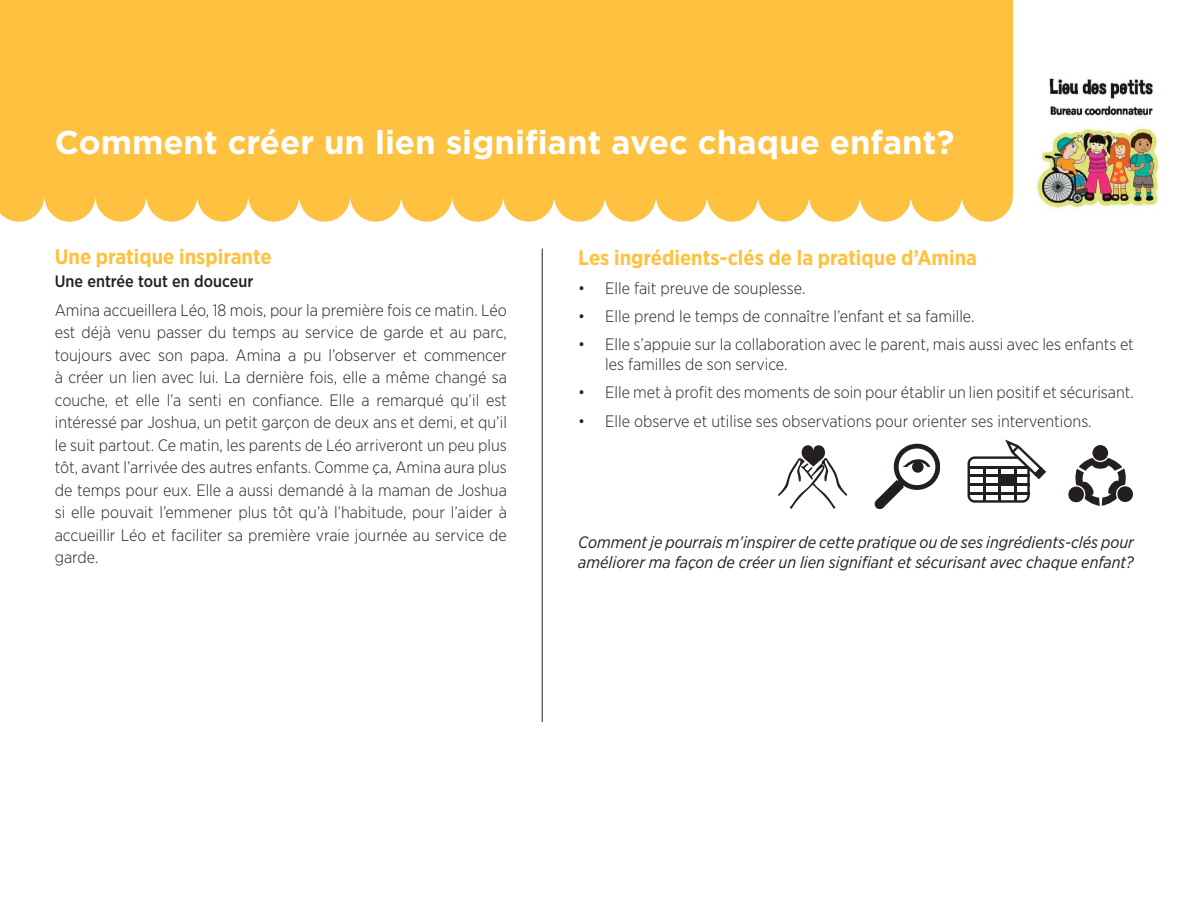
<style>
.page{position:relative;width:1188px;height:918px;background:#fff}
.page>*{position:absolute;margin:0;border:0;box-sizing:border-box;transform-origin:0 0}
.t1{font:700 33px "Gotham";color:#fff}
.t2{font:700 21px "Gotham Narrow";color:#fec140}
.t3{font:300 16.5px/22.5px "Gotham Narrow";color:#231f20;text-align:justify}
.t4{font:italic 16.5px/19.8px "Gotham Narrow";color:#231f20}
.t5{font:500 16.5px "Gotham Narrow";color:#231f20}
</style>
<div class="page">
<div style="left:0;top:0;width:1013px;height:196px;background:#fec140"></div>
<svg style="left:0;top:196px;width:44px;height:26px"></svg>
<div style="left:401px;top:171px;width:51px;height:51px;background:#fec140;border-radius:50%"></div>
<div style="left:809px;top:171px;width:51px;height:51px;background:#fec140;border-radius:50%"></div>
<div style="left:197px;top:171px;width:51px;height:51px;background:#fec140;border-radius:50%"></div>
<div style="left:95px;top:171px;width:51px;height:51px;background:#fec140;border-radius:50%"></div>
<div style="left:503px;top:171px;width:51px;height:51px;background:#fec140;border-radius:50%"></div>
<div style="left:911px;top:171px;width:51px;height:51px;background:#fec140;border-radius:50%"></div>
<div style="left:299px;top:171px;width:51px;height:51px;background:#fec140;border-radius:50%"></div>
<div style="left:707px;top:171px;width:51px;height:51px;background:#fec140;border-radius:50%"></div>
<div style="left:44px;top:171px;width:51px;height:51px;background:#fec140;border-radius:50%"></div>
<div style="left:452px;top:171px;width:51px;height:51px;background:#fec140;border-radius:50%"></div>
<div style="left:860px;top:171px;width:51px;height:51px;background:#fec140;border-radius:50%"></div>
<div style="left:248px;top:171px;width:51px;height:51px;background:#fec140;border-radius:50%"></div>
<div style="left:656px;top:171px;width:51px;height:51px;background:#fec140;border-radius:50%"></div>
<div style="left:146px;top:171px;width:51px;height:51px;background:#fec140;border-radius:50%"></div>
<div style="left:554px;top:171px;width:51px;height:51px;background:#fec140;border-radius:50%"></div>
<div style="left:962px;top:171px;width:51px;height:51px;background:#fec140;border-radius:50%"></div>
<div style="left:605px;top:171px;width:51px;height:51px;background:#fec140;border-radius:50%"></div>
<div style="left:350px;top:171px;width:51px;height:51px;background:#fec140;border-radius:50%"></div>
<div style="left:758px;top:171px;width:51px;height:51px;background:#fec140;border-radius:50%"></div>
<img style="left:1034px;top:78px;width:126px;height:131px">
<hr style="left:542px;top:249px;width:1px;height:473px;background:#231f20">
<svg style="left:778px;top:445px;width:69px;height:64px"></svg>
<svg style="left:875px;top:444px;width:65px;height:65px"></svg>
<div style="left:912px;top:461px;width:12px;height:12px;background:#231f20;border-radius:50%"></div>
<svg style="left:968px;top:440px;width:78px;height:63px"></svg>
<svg style="left:1068px;top:445px;width:65px;height:60px"></svg>
<p class="t1" style="left:55px;top:120px;width:901px">Comment créer un lien signifiant avec chaque enfant?</p>
<p class="t2" style="left:55px;top:243px;width:218px">Une pratique inspirante</p>
<p class="t5" style="left:55px;top:270px;width:200px">Une entrée tout en douceur</p>
<p class="t3" style="left:55px;top:298px;width:454px">Amina accueillera Léo, 18 mois, pour la première fois ce matin. Léo est déjà venu passer du temps au service de garde et au parc, toujours avec son papa. Amina a pu l’observer et commencer à créer un lien avec lui. La dernière fois, elle a même changé sa couche, et elle l’a senti en confiance. Elle a remarqué qu’il est intéressé par Joshua, un petit garçon de deux ans et demi, et qu’il le suit partout. Ce matin, les parents de Léo arriveront un peu plus tôt, avant l’arrivée des autres enfants. Comme ça, Amina aura plus de temps pour eux. Elle a aussi demandé à la maman de Joshua si elle pouvait l’emmener plus tôt qu’à l’habitude, pour l’aider à accueillir Léo et faciliter sa première vraie journée au service de garde.</p>
<p class="t2" style="left:578px;top:245px;width:400px">Les ingrédients-clés de la pratique d’Amina</p>
<p class="t3" style="left:578px;top:276px;width:229px">• Elle fait preuve de souplesse.</p>
<p class="t3" style="left:578px;top:305px;width:398px">• Elle prend le temps de connaître l’enfant et sa famille.</p>
<p class="t3" style="left:605px;top:334px;width:530px;line-height:19.8px;text-indent:-27px">• Elle s’appuie sur la collaboration avec le parent, mais aussi avec les enfants et les familles de son service.</p>
<p class="t3" style="left:578px;top:381px;width:557px">• Elle met à profit des moments de soin pour établir un lien positif et sécurisant.</p>
<p class="t3" style="left:578px;top:409px;width:515px">• Elle observe et utilise ses observations pour orienter ses interventions.</p>
<p class="t4" style="left:578px;top:532px;width:557px">Comment je pourrais m’inspirer de cette pratique ou de ses ingrédients-clés pour améliorer ma façon de créer un lien signifiant et sécurisant avec chaque enfant?</p>
</div>
